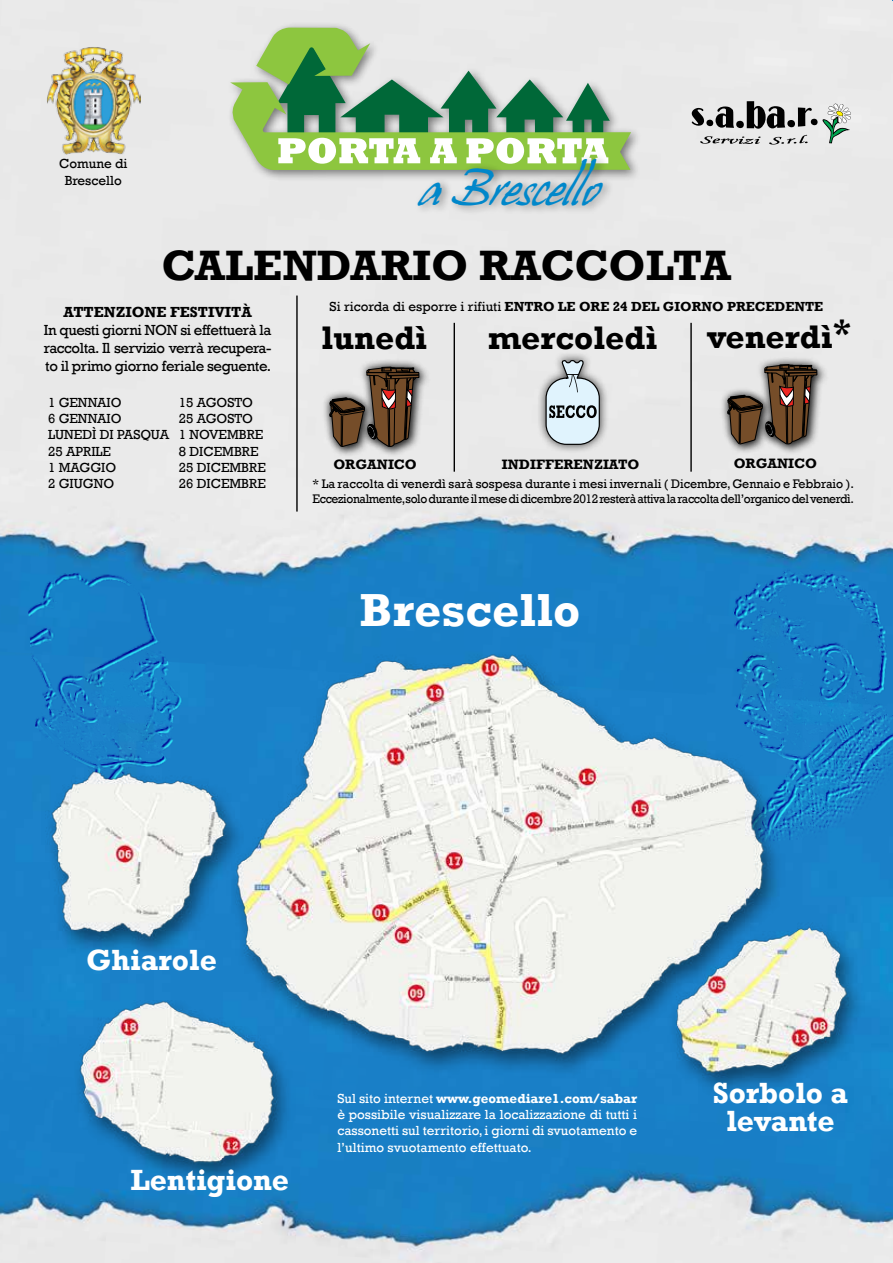
<style>
.page{position:relative;width:893px;height:1263px;background:#fff}
.page>*{position:absolute;margin:0;border:0;box-sizing:border-box;transform-origin:0 0}
.t1{font:700 47.55px "Rockwell";color:#fff}
.t2{font:45.6px "Hans Hand";letter-spacing:-.03em;color:#0087ca}
.t3{font:700 43.5px "Rockwell";color:#000}
.t4{font:700 33.45px "Rockwell";color:#000}
.t5{font:700 30px/28.5px "Rockwell";color:#fff;text-align:center}
.t6{font:15px/18px "Rockwell";letter-spacing:-.03em;color:#000;text-align:justify}
.t7{font:700 15px "Rockwell";color:#000}
.t8{font:700 13.95px "Rockwell";color:#000}
.t9{font:13.5px/16.2px "Rockwell";color:#fff;text-align:justify}
.t10{font:13.5px/16.2px "Rockwell";color:#000}
.t11{font:700 13.5px "Rockwell";color:#000}
.t12{font:12.75px/15px "Rockwell";letter-spacing:-.03em;color:#000}
.s1{font-weight:400}
.s2{font-weight:700}
</style>
<div class="page">
<img style="left:0;top:1032px;width:893px;height:231px">
<div style="left:0;top:0;width:893px;height:706px;background:#eaeaea"></div>
<svg style="left:692px;top:101px;width:159px;height:44px;background:#adb0ae"></svg>
<div style="left:226px;top:21px;width:416px;height:161px;background:#000;opacity:.5"></div>
<svg style="left:230px;top:28px;width:401px;height:143px;background:#a2c39b"></svg>
<div style="left:414px;top:153px;width:200px;height:63px;background:#000;opacity:.38"></div>
<img style="left:47px;top:47px;width:94px;height:107px">
<img style="left:864px;top:555px;width:29px;height:290px">
<img style="left:19px;top:421px;width:845px;height:842px">
<hr style="left:454px;top:323px;width:1px;height:149px;background:#000">
<hr style="left:296px;top:296px;width:2px;height:216px;background:#000">
<hr style="left:690px;top:323px;width:2px;height:149px;background:#000">
<div style="left:536px;top:351px;width:73px;height:103px;background:#000;opacity:.75"></div>
<svg style="left:545px;top:359px;width:55px;height:86px;background:#bbc7cd"></svg>
<div style="left:321px;top:358px;width:107px;height:97px;background:#eaeaea"></div>
<div style="left:324px;top:392px;width:53px;height:66px;background:#000;opacity:.75"></div>
<div style="left:361px;top:361px;width:70px;height:97px;background:#000;opacity:.75"></div>
<svg style="left:329px;top:367px;width:90px;height:80px;background:#796658"></svg>
<div style="left:719px;top:355px;width:106px;height:98px;background:#e8e8e8"></div>
<div style="left:722px;top:390px;width:52px;height:66px;background:#000;opacity:.75"></div>
<div style="left:759px;top:358px;width:70px;height:98px;background:#000;opacity:.75"></div>
<svg style="left:727px;top:364px;width:90px;height:80px;background:#786658"></svg>
<p class="t10" style="left:59px;top:156px;width:70px;text-align:center">Comune di<br>Brescello</p>
<h2 class="t2" style="left:418px;top:163px;width:183px">a Brescello</h2>
<h3 class="t3" style="left:162px;top:239px;width:571px">CALENDARIO RACCOLTA</h3>
<p class="t7" style="left:63px;top:303px;width:190px">ATTENZIONE FESTIVITÀ</p>
<p class="t6" style="left:44px;top:321px;width:229px">In questi giorni NON si effettuerà la raccolta. Il servizio verrà recupera&shy;to il primo giorno feriale seguente.</p>
<p class="t10" style="left:48px;top:394px;width:123px">1 GENNAIO<br>6 GENNAIO<br>LUNEDÌ DI PASQUA<br>25 APRILE<br>1 MAGGIO<br>2 GIUGNO</p>
<p class="t10" style="left:179px;top:394px;width:89px">15 AGOSTO<br>25 AGOSTO<br>1 NOVEMBRE<br>8 DICEMBRE<br>25 DICEMBRE<br>26 DICEMBRE</p>
<p class="t11" style="left:330px;top:299px;width:495px"><span class="s1">Si ricorda di esporre i rifiuti</span> ENTRO LE ORE 24 DEL GIORNO PRECEDENTE</p>
<h3 class="t4" style="left:321px;top:317px;width:107px">lunedì</h3>
<h3 class="t4" style="left:488px;top:317px;width:171px">mercoledì</h3>
<h3 class="t4" style="left:833px;top:310px;width:21px">*</h3>
<h3 class="t4" style="left:707px;top:317px;width:127px">venerdì</h3>
<p class="t8" style="left:734px;top:455px;width:85px">ORGANICO</p>
<p class="t12" style="left:313px;top:477px;width:543px">* La raccolta di venerdì sarà sospesa durante i mesi invernali ( Dicembre, Gennaio e Febbraio ).<br>Eccezionalmente,solo durante il mese di dicembre 2012 resterà attiva la raccolta dell’organico del venerdì.</p>
<p class="t8" style="left:333px;top:455px;width:85px">ORGANICO</p>
<p class="t8" style="left:502px;top:455px;width:139px">INDIFFERENZIATO</p>
<h1 class="t1" style="left:360px;top:581px;width:222px">Brescello</h1>
<h3 class="t5" style="left:86px;top:945px;width:132px">Ghiarole</h3>
<h3 class="t5" style="left:130px;top:1166px;width:160px">Lentigione</h3>
<p class="t9" style="left:337px;top:1090px;width:301px">Sul sito internet <span class="s2">www.geomediare1.com/sabar </span>è possibile visualizzare la localizzazione di tutti i cassonetti sul territorio, i giorni di svuotamento e l’ultimo svuotamento effettuato.</p>
<h3 class="t5" style="left:713px;top:1078px;width:137px">Sorbolo a levante</h3>
</div>
